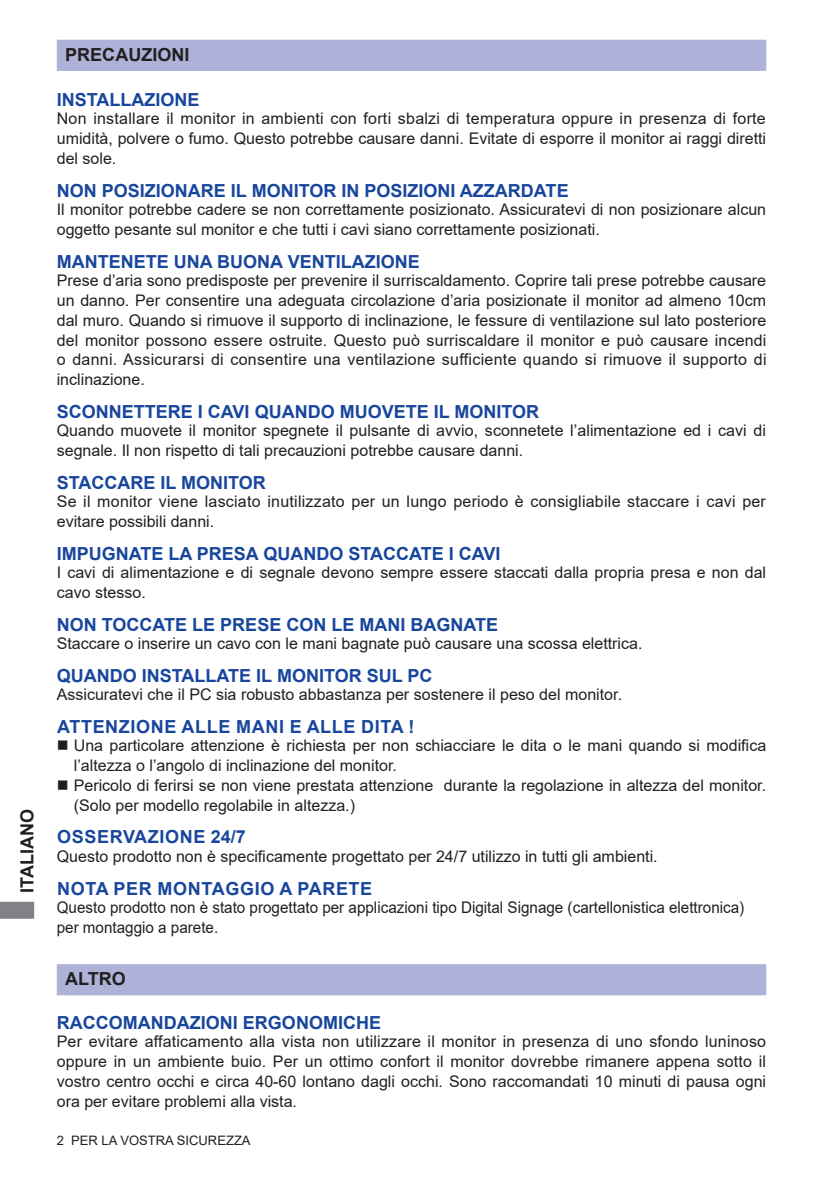
<style>
.page{position:relative;width:840px;height:1191px;background:#fff}
.page>*{position:absolute;margin:0;border:0;box-sizing:border-box;transform-origin:0 0}
.t1{font:700 18px "Arial";color:#18469d}
.t2{font:700 18px "Arial";letter-spacing:.035em;color:#18469d}
.t3{font:700 18px "Arial";color:#231f20}
.t4{font:16px/19.8px "Arial";color:#231f20}
.t5{font:16px/19.8px "Arial";color:#231f20;scale:.95 1}
.t6{font:13px "Arial";color:#231f20}
</style>
<div class="page">
<svg style="left:0;top:901px;width:34px;height:17px"></svg>
<div style="left:57px;top:40px;width:708px;height:31px;background:#aeb2d8"></div>
<div style="left:57px;top:964px;width:708px;height:31px;background:#aeb2d8;border:2px solid #aeb2d8"></div>
<p class="t3" style="left:14px;top:892px;width:85px;rotate:-90deg">ITALIANO</p>
<p class="t3" style="left:65px;top:42px;width:126px">PRECAUZIONI</p>
<p class="t1" style="left:57px;top:87px;width:144px">INSTALLAZIONE</p>
<p class="t4" style="left:57px;top:109px;width:710px;text-align:justify">Non installare il monitor in ambienti con forti sbalzi di temperatura oppure in presenza di forte umidità, polvere o fumo. Questo potrebbe causare danni. Evitate di esporre il monitor ai raggi diretti del sole.</p>
<p class="t1" style="left:57px;top:178px;width:513px">NON POSIZIONARE IL MONITOR IN POSIZIONI AZZARDATE</p>
<p class="t4" style="left:57px;top:199px;width:710px">Il monitor potrebbe cadere se non correttamente posizionato. Assicuratevi di non posizionare alcun oggetto pesante sul monitor e che tutti i cavi siano correttamente posizionati.</p>
<p class="t1" style="left:57px;top:249px;width:364px">MANTENETE UNA BUONA VENTILAZIONE</p>
<p class="t4" style="left:57px;top:270px;width:711px;text-align:justify">Prese d’aria sono predisposte per prevenire il surriscaldamento. Coprire tali prese potrebbe causare un danno. Per consentire una adeguata circolazione d’aria posizionate il monitor ad almeno 10cm dal muro. Quando si rimuove il supporto di inclinazione, le fessure di ventilazione sul lato posteriore del monitor possono essere ostruite. Questo può surriscaldare il monitor e può causare incendi o danni. Assicurarsi di consentire una ventilazione sufficiente quando si rimuove il supporto di inclinazione.</p>
<p class="t1" style="left:57px;top:399px;width:484px">SCONNETTERE I CAVI QUANDO MUOVETE IL MONITOR</p>
<p class="t4" style="left:57px;top:420px;width:710px">Quando muovete il monitor spegnete il pulsante di avvio, sconnetete l’alimentazione ed i cavi di segnale. Il non rispetto di tali precauzioni potrebbe causare danni.</p>
<p class="t1" style="left:57px;top:470px;width:211px">STACCARE IL MONITOR</p>
<p class="t4" style="left:57px;top:491px;width:710px">Se il monitor viene lasciato inutilizzato per un lungo periodo è consigliabile staccare i cavi per evitare possibili danni.</p>
<p class="t1" style="left:57px;top:541px;width:445px">IMPUGNATE LA PRESA QUANDO STACCATE I CAVI</p>
<p class="t4" style="left:57px;top:562px;width:710px">I cavi di alimentazione e di segnale devono sempre essere staccati dalla propria presa e non dal cavo stesso.</p>
<p class="t1" style="left:57px;top:612px;width:443px">NON TOCCATE LE PRESE CON LE MANI BAGNATE</p>
<p class="t4" style="left:57px;top:633px;width:587px">Staccare o inserire un cavo con le mani bagnate può causare una scossa elettrica.</p>
<p class="t1" style="left:57px;top:663px;width:377px">QUANDO INSTALLATE IL MONITOR SUL PC</p>
<p class="t4" style="left:57px;top:684px;width:566px">Assicuratevi che il PC sia robusto abbastanza per sostenere il peso del monitor.</p>
<p class="t2" style="left:57px;top:714px;width:359px">ATTENZIONE ALLE MANI E ALLE DITA !</p>
<p class="t4" style="left:74px;top:735px;width:693px;text-indent:-17px">■ Una particolare attenzione è richiesta per non schiacciare le dita o le mani quando si modifica l’altezza o l’angolo di inclinazione del monitor.</p>
<p class="t4" style="left:74px;top:775px;width:693px;text-indent:-17px">■ Pericolo di ferirsi se non viene prestata attenzione durante la regolazione in altezza del monitor. (Solo per modello regolabile in altezza.)</p>
<p class="t2" style="left:57px;top:824px;width:190px">OSSERVAZIONE 24/7</p>
<p class="t4" style="left:57px;top:846px;width:602px">Questo prodotto non è specificamente progettato per 24/7 utilizzo in tutti gli ambienti.</p>
<p class="t2" style="left:57px;top:875px;width:316px">NOTA PER MONTAGGIO A PARETE</p>
<p class="t5" style="left:57px;top:897px;width:725px">Questo prodotto non è stato progettato per applicazioni tipo Digital Signage (cartellonistica elettronica) per montaggio a parete.</p>
<p class="t3" style="left:65px;top:966px;width:62px">ALTRO</p>
<p class="t1" style="left:57px;top:1010px;width:325px">RACCOMANDAZIONI ERGONOMICHE</p>
<p class="t4" style="left:57px;top:1031px;width:710px;text-align:justify">Per evitare affaticamento alla vista non utilizzare il monitor in presenza di uno sfondo luninoso oppure in un ambiente buio. Per un ottimo confort il monitor dovrebbe rimanere appena sotto il vostro centro occhi e circa 40-60 lontano dagli occhi. Sono raccomandati 10 minuti di pausa ogni ora per evitare problemi alla vista.</p>
<p class="t6" style="left:57px;top:1131px;width:195px">2 PER LA VOSTRA SICUREZZA</p>
</div>
